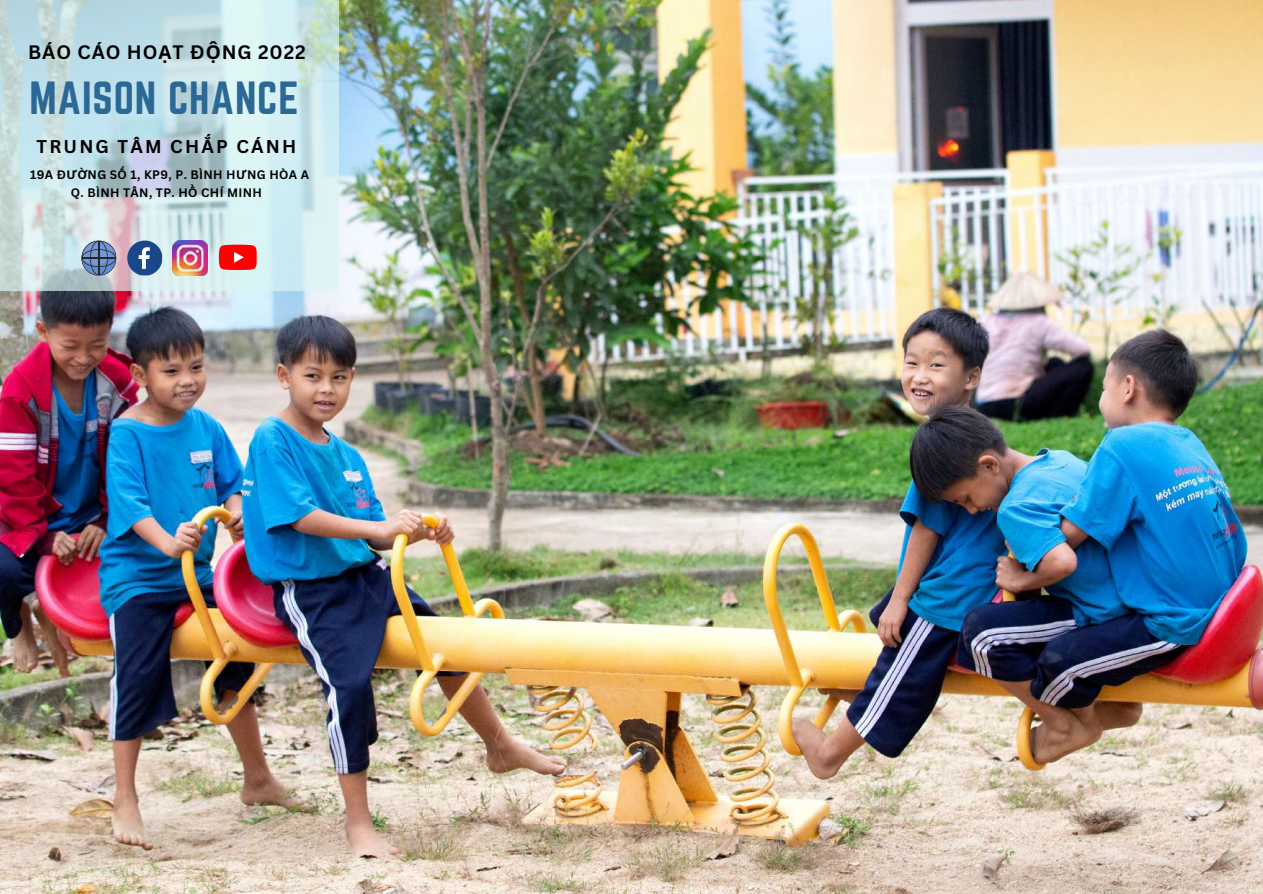
<style>
.page{position:relative;width:1263px;height:894px;background:#fff}
.page>*{position:absolute;margin:0;border:0;box-sizing:border-box;transform-origin:0 0}
.t1{font:40.65px "Norwester";letter-spacing:.02em;color:#2c6896}
.t2{font:700 18.9px "Canva Sans";letter-spacing:.05em;color:#000}
.t3{font:700 18px "Canva Sans";letter-spacing:.12em;color:#000}
.t4{font:700 12px/18px "Canva Sans";letter-spacing:.03em;color:#000;text-align:center}
.s1{font-family:"Noto Sans"}
</style>
<div class="page">
<img style="left:0;top:0;width:1263px;height:893px">
<svg style="left:0;top:0;width:339px;height:290px;background:#c8e1e5"></svg>
<svg style="left:127px;top:240px;width:35px;height:35px"></svg>
<img style="left:173px;top:240px;width:35px;height:35px">
<svg style="left:81px;top:240px;width:35px;height:35px"></svg>
<hr style="left:99px;top:241px;width:1px;height:34px;background:#292626">
<hr style="left:82px;top:258px;width:34px;height:1px;background:#292626">
<svg style="left:219px;top:244px;width:38px;height:26px"></svg>
<h2 class="t2" style="left:28px;top:39px;width:279px">BÁO CÁO HO<span class="s1">Ạ</span>T Đ<span class="s1">Ộ</span>NG 2022</h2>
<h1 class="t1" style="left:30px;top:73px;width:271px">MAISON CHANCE</h1>
<h3 class="t3" style="left:37px;top:134px;width:261px">TRUNG TÂM CHẮP CÁNH</h3>
<p class="t4" style="left:30px;top:165px;width:280px">19A Đ<span class="s1">ƯỜ</span>NG SỐ 1, KP9, P. BÌNH H<span class="s1">Ư</span>NG HÒA A<br>Q. BÌNH TÂN, TP. HỒ CHÍ MINH</p>
</div>
